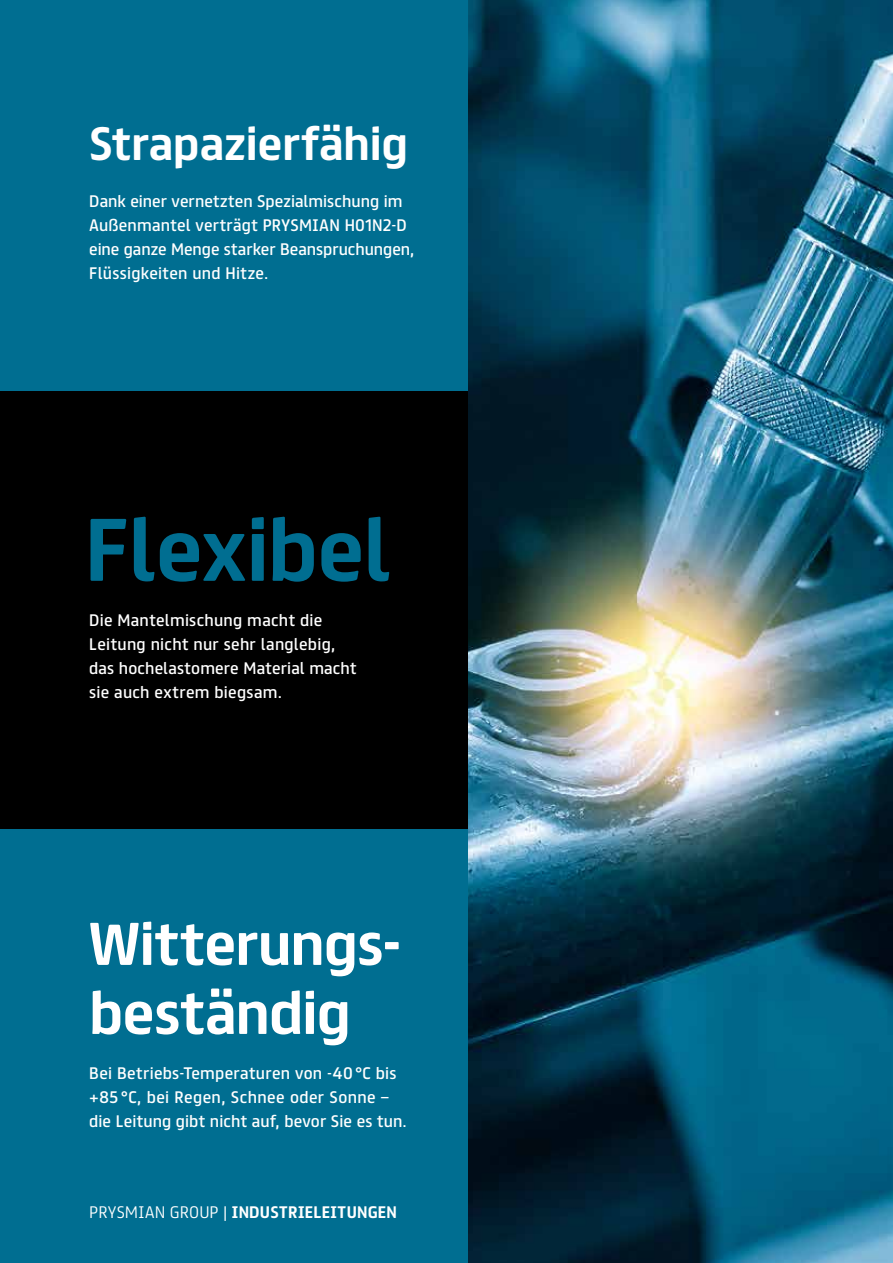
<style>
.page{position:relative;width:893px;height:1263px;background:#fff}
.page>*{position:absolute;margin:0;border:0;box-sizing:border-box;transform-origin:0 0}
.t1{font:700 79.5px "FS Truman";letter-spacing:-.015em;color:#006e91}
.t2{font:700 54px/69px "FS Truman";letter-spacing:-.015em;color:#fff}
.t3{font:700 42px "FS Truman";letter-spacing:-.005em;color:#fff}
.t4{font:15px/24px "FS Truman";letter-spacing:.015em;color:#fff}
.t5{font:700 15px "FS Truman";letter-spacing:.02em;color:#fff}
.s1{font-weight:300}
</style>
<div class="page">
<img style="left:468px;top:0;width:425px;height:1263px">
<div style="left:0;top:0;width:468px;height:391px;background:#006e91"></div>
<div style="left:0;top:391px;width:468px;height:438px;background:#000"></div>
<div style="left:0;top:829px;width:468px;height:434px;background:#006e91"></div>
<h3 class="t3" style="left:89px;top:107px;width:320px">Strapazierfähig</h3>
<p class="t4" style="left:89px;top:188px;width:327px">Dank einer vernetzten Spezialmischung im Außenmantel verträgt PRYSMIAN H01N2-D eine ganze Menge starker Beanspruchungen, Flüssigkeiten und Hitze.</p>
<h1 class="t1" style="left:85px;top:481px;width:307px">Flexibel</h1>
<p class="t4" style="left:89px;top:607px;width:269px">Die Mantelmischung macht die<br>Leitung nicht nur sehr langlebig, das hochelastomere Material macht sie auch extrem biegsam.</p>
<h2 class="t2" style="left:89px;top:905px;width:313px">Witterungs&shy;beständig</h2>
<p class="t4" style="left:89px;top:1060px;width:319px">Bei Betriebs-Temperaturen von -40°C bis +85 °C, bei Regen, Schnee oder Sonne – die Leitung gibt nicht auf, bevor Sie es tun.</p>
<p class="t5" style="left:89px;top:1199px;width:309px"><span class="s1">PRYSMIAN GROUP |</span> INDUSTRIELEITUNGEN</p>
</div>
